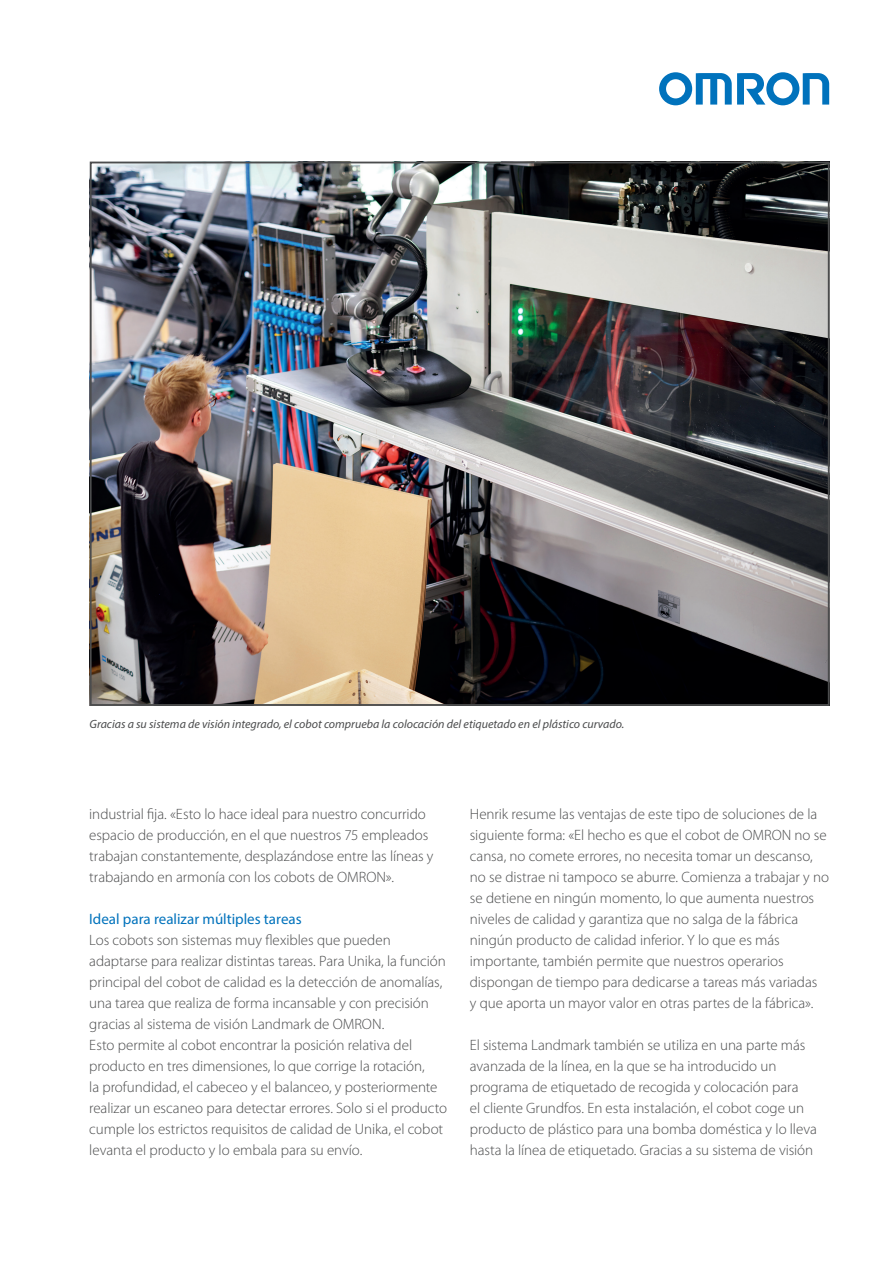
<style>
.page{position:relative;width:893px;height:1263px;background:#fff}
.page>*{position:absolute;margin:0;border:0;box-sizing:border-box;transform-origin:0 0}
.t1{font:300 15px/21px "Myriad Pro";letter-spacing:-.005em;color:#4b4c4d}
.t2{font:15px "Myriad Pro";color:#0072bc}
.t3{font:italic 12px "Myriad Pro";color:#4b4c4d}
</style>
<div class="page">
<svg style="left:659px;top:72px;width:170px;height:33px"></svg>
<img style="left:93px;top:165px;width:734px;height:538px">
<p class="t3" style="left:90px;top:716px;width:536px">Gracias a su sistema de visión integrado, el cobot comprueba la colocación del etiquetado en el plástico curvado.</p>
<p class="t1" style="left:89px;top:804px;width:346px">industrial fija. «Esto lo hace ideal para nuestro concurrido espacio de producción, en el que nuestros 75 empleados trabajan constantemente, desplazándose entre las líneas y trabajando en armonía con los cobots de OMRON».</p>
<p class="t2" style="left:89px;top:910px;width:214px">Ideal para realizar múltiples tareas</p>
<p class="t1" style="left:89px;top:930px;width:359px">Los cobots son sistemas muy flexibles que pueden adaptarse para realizar distintas tareas. Para Unika, la función principal del cobot de calidad es la detección de anomalías, una tarea que realiza de forma incansable y con precisión gracias al sistema de visión Landmark de OMRON.<br>Esto permite al cobot encontrar la posición relativa del producto en tres dimensiones, lo que corrige la rotación,<br>la profundidad, el cabeceo y el balanceo, y posteriormente realizar un escaneo para detectar errores. Solo si el producto cumple los estrictos requisitos de calidad de Unika, el cobot levanta el producto y lo embala para su envío.</p>
<p class="t1" style="left:470px;top:804px;width:361px">Henrik resume las ventajas de este tipo de soluciones de la siguiente forma: «El hecho es que el cobot de OMRON no se cansa, no comete errores, no necesita tomar un descanso, no se distrae ni tampoco se aburre. Comienza a trabajar y no se detiene en ningún momento, lo que aumenta nuestros niveles de calidad y garantiza que no salga de la fábrica ningún producto de calidad inferior. Y lo que es más importante, también permite que nuestros operarios dispongan de tiempo para dedicarse a tareas más variadas<br>y que aporta un mayor valor en otras partes de la fábrica».</p>
<p class="t1" style="left:470px;top:1035px;width:349px">El sistema Landmark también se utiliza en una parte más avanzada de la línea, en la que se ha introducido un programa de etiquetado de recogida y colocación para<br>el cliente Grundfos. En esta instalación, el cobot coge un producto de plástico para una bomba doméstica y lo lleva hasta la línea de etiquetado. Gracias a su sistema de visión</p>
</div>
